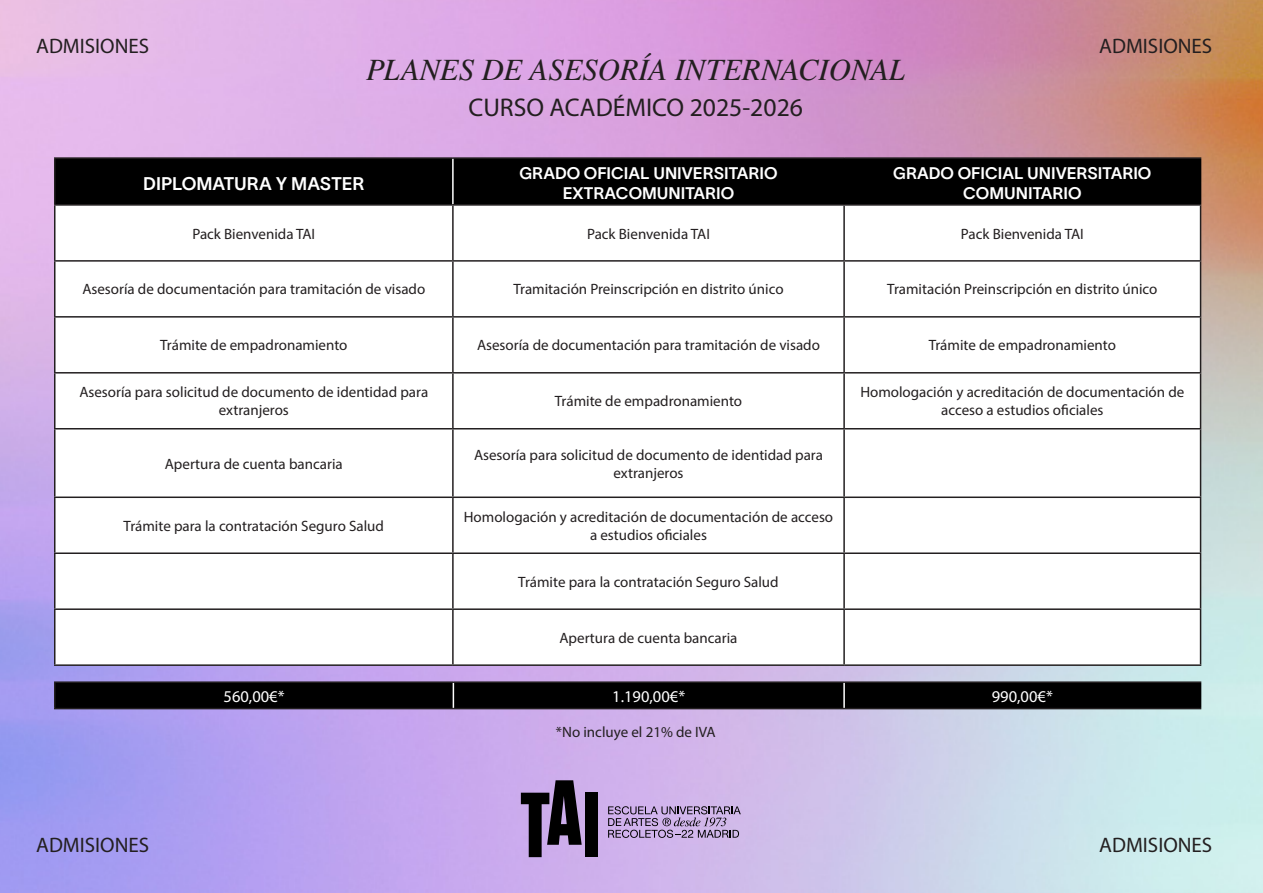
<style>
.page{position:relative;width:1263px;height:893px;background:#fff}
.page>*{position:absolute;margin:0;border:0;box-sizing:border-box;transform-origin:0 0}
.t1{font:italic 30.45px "Times Newer Roman";color:#231f20}
.t2{font:25.65px "Myriad Pro";color:#231f20}
.t3{font:21px "Myriad Pro";color:#231f20}
.t4{font:18px "TWK Lausanne 600";color:#fff}
.t5{font:16.5px/19.8px "TWK Lausanne 600";color:#fff;text-align:center}
.t6{font:16.5px "Myriad Pro";color:#fff}
.t7{font:15px/18px "Myriad Pro";color:#231f20;text-align:center}
</style>
<div class="page">
<img style="left:0;top:0;width:1263px;height:893px">
<div style="left:56px;top:159px;width:1144px;height:45px;background:#000"></div>
<svg style="left:56px;top:206px;width:1144px;height:458px"></svg>
<hr style="left:54px;top:157px;width:399px;height:2px;background:#231f20">
<hr style="left:54px;top:159px;width:2px;height:45px;background:#231f20">
<hr style="left:453px;top:157px;width:391px;height:2px;background:#231f20">
<hr style="left:844px;top:157px;width:357px;height:2px;background:#231f20">
<hr style="left:54px;top:204px;width:399px;height:2px;background:#231f20">
<hr style="left:54px;top:206px;width:2px;height:54px;background:#231f20">
<hr style="left:54px;top:260px;width:399px;height:2px;background:#231f20">
<hr style="left:54px;top:262px;width:2px;height:54px;background:#231f20">
<hr style="left:453px;top:260px;width:391px;height:2px;background:#231f20">
<hr style="left:452px;top:262px;width:2px;height:54px;background:#231f20">
<hr style="left:844px;top:260px;width:357px;height:2px;background:#231f20">
<hr style="left:843px;top:262px;width:2px;height:54px;background:#231f20">
<hr style="left:1200px;top:262px;width:1px;height:54px;background:#231f20">
<hr style="left:54px;top:316px;width:399px;height:2px;background:#231f20">
<hr style="left:54px;top:318px;width:2px;height:54px;background:#231f20">
<hr style="left:453px;top:316px;width:391px;height:2px;background:#231f20">
<hr style="left:452px;top:318px;width:2px;height:54px;background:#231f20">
<hr style="left:844px;top:316px;width:357px;height:2px;background:#231f20">
<hr style="left:843px;top:318px;width:2px;height:54px;background:#231f20">
<hr style="left:1200px;top:318px;width:1px;height:54px;background:#231f20">
<hr style="left:54px;top:372px;width:399px;height:2px;background:#231f20">
<hr style="left:54px;top:374px;width:2px;height:54px;background:#231f20">
<hr style="left:453px;top:372px;width:391px;height:2px;background:#231f20">
<hr style="left:452px;top:374px;width:2px;height:54px;background:#231f20">
<hr style="left:844px;top:372px;width:357px;height:2px;background:#231f20">
<hr style="left:843px;top:374px;width:2px;height:54px;background:#231f20">
<hr style="left:1200px;top:374px;width:1px;height:54px;background:#231f20">
<hr style="left:54px;top:428px;width:399px;height:1px;background:#231f20">
<hr style="left:54px;top:429px;width:2px;height:67px;background:#231f20">
<hr style="left:453px;top:428px;width:391px;height:1px;background:#231f20">
<hr style="left:452px;top:429px;width:2px;height:67px;background:#231f20">
<hr style="left:844px;top:428px;width:357px;height:1px;background:#231f20">
<hr style="left:843px;top:429px;width:2px;height:67px;background:#231f20">
<hr style="left:1200px;top:429px;width:1px;height:67px;background:#231f20">
<hr style="left:54px;top:496px;width:399px;height:2px;background:#231f20">
<hr style="left:54px;top:498px;width:2px;height:54px;background:#231f20">
<hr style="left:453px;top:496px;width:391px;height:2px;background:#231f20">
<hr style="left:452px;top:498px;width:2px;height:54px;background:#231f20">
<hr style="left:844px;top:496px;width:357px;height:2px;background:#231f20">
<hr style="left:843px;top:498px;width:2px;height:54px;background:#231f20">
<hr style="left:1200px;top:498px;width:1px;height:54px;background:#231f20">
<hr style="left:54px;top:552px;width:399px;height:2px;background:#231f20">
<hr style="left:54px;top:554px;width:2px;height:54px;background:#231f20">
<hr style="left:453px;top:552px;width:391px;height:2px;background:#231f20">
<hr style="left:452px;top:554px;width:2px;height:54px;background:#231f20">
<hr style="left:844px;top:552px;width:357px;height:2px;background:#231f20">
<hr style="left:843px;top:554px;width:2px;height:54px;background:#231f20">
<hr style="left:1200px;top:554px;width:1px;height:54px;background:#231f20">
<hr style="left:54px;top:608px;width:399px;height:2px;background:#231f20">
<hr style="left:54px;top:610px;width:2px;height:54px;background:#231f20">
<hr style="left:453px;top:608px;width:391px;height:2px;background:#231f20">
<hr style="left:452px;top:610px;width:2px;height:54px;background:#231f20">
<hr style="left:844px;top:608px;width:357px;height:2px;background:#231f20">
<hr style="left:843px;top:610px;width:2px;height:54px;background:#231f20">
<hr style="left:1200px;top:610px;width:1px;height:54px;background:#231f20">
<hr style="left:54px;top:664px;width:399px;height:2px;background:#231f20">
<hr style="left:453px;top:664px;width:391px;height:2px;background:#231f20">
<hr style="left:844px;top:664px;width:357px;height:2px;background:#231f20">
<hr style="left:452px;top:159px;width:2px;height:45px;background:#fff">
<hr style="left:452px;top:206px;width:2px;height:54px;background:#231f20">
<hr style="left:453px;top:204px;width:391px;height:2px;background:#231f20">
<hr style="left:844px;top:204px;width:357px;height:2px;background:#231f20">
<hr style="left:843px;top:206px;width:2px;height:54px;background:#231f20">
<hr style="left:1200px;top:206px;width:1px;height:54px;background:#231f20">
<hr style="left:843px;top:159px;width:2px;height:45px;background:#000">
<hr style="left:1200px;top:159px;width:1px;height:45px;background:#000">
<hr style="left:54px;top:683px;width:2px;height:25px;background:#231f20">
<hr style="left:54px;top:681px;width:399px;height:2px;background:#231f20">
<hr style="left:453px;top:681px;width:391px;height:2px;background:#231f20">
<hr style="left:844px;top:681px;width:357px;height:2px;background:#231f20">
<hr style="left:54px;top:708px;width:399px;height:1px;background:#231f20">
<svg style="left:55px;top:682px;width:1146px;height:27px;background:#030303"></svg>
<svg style="left:521px;top:780px;width:61px;height:77px;background:#5e4f6d"></svg>
<div style="left:585px;top:793px;width:12px;height:64px;background:#000"></div>
<svg style="left:608px;top:806px;width:133px;height:32px;background:#a08bb5"></svg>
<h3 class="t3" style="left:36px;top:33px;width:115px">ADMISIONES</h3>
<h3 class="t3" style="left:1099px;top:33px;width:115px">ADMISIONES</h3>
<p class="t1" style="left:366px;top:51px;width:541px">PLANES DE ASESORÍA INTERNACIONAL</p>
<p class="t2" style="left:468px;top:91px;width:336px">CURSO ACADÉMICO 2025-2026</p>
<p class="t4" style="left:143px;top:171px;width:222px">DIPLOMATURA Y MASTER</p>
<p class="t5" style="left:519px;top:162px;width:260px">GRADO OFICIAL UNIVERSITARIO<br>EXTRACOMUNITARIO</p>
<p class="t5" style="left:893px;top:162px;width:260px">GRADO OFICIAL UNIVERSITARIO<br>COMUNITARIO</p>
<p class="t7" style="left:192px;top:224px;width:124px">Pack Bienvenida TAI</p>
<p class="t7" style="left:587px;top:224px;width:124px">Pack Bienvenida TAI</p>
<p class="t7" style="left:961px;top:224px;width:124px">Pack Bienvenida TAI</p>
<p class="t7" style="left:82px;top:280px;width:344px">Asesoría de documentación para tramitación de visado</p>
<p class="t7" style="left:513px;top:280px;width:272px">Tramitación Preinscripción en distrito único</p>
<p class="t7" style="left:887px;top:280px;width:272px">Tramitación Preinscripción en distrito único</p>
<p class="t7" style="left:160px;top:336px;width:189px">Trámite de empadronamiento</p>
<p class="t7" style="left:477px;top:336px;width:344px">Asesoría de documentación para tramitación de visado</p>
<p class="t7" style="left:929px;top:336px;width:189px">Trámite de empadronamiento</p>
<p class="t7" style="left:79px;top:383px;width:350px">Asesoría para solicitud de documento de identidad para extranjeros</p>
<p class="t7" style="left:555px;top:392px;width:189px">Trámite de empadronamiento</p>
<p class="t7" style="left:860px;top:383px;width:325px">Homologación y acreditación de documentación de acceso a estudios oficiales</p>
<p class="t7" style="left:165px;top:454px;width:179px">Apertura de cuenta bancaria</p>
<p class="t7" style="left:474px;top:445px;width:350px">Asesoría para solicitud de documento de identidad para extranjeros</p>
<p class="t7" style="left:124px;top:517px;width:262px">Trámite para la contratación Seguro Salud</p>
<p class="t7" style="left:464px;top:508px;width:371px">Homologación y acreditación de documentación de acceso a estudios oficiales</p>
<p class="t7" style="left:518px;top:573px;width:262px">Trámite para la contratación Seguro Salud</p>
<p class="t7" style="left:559px;top:628px;width:179px">Apertura de cuenta bancaria</p>
<p class="t6" style="left:224px;top:686px;width:63px">560,00€*</p>
<p class="t6" style="left:612px;top:686px;width:74px">1.190,00€*</p>
<p class="t6" style="left:992px;top:686px;width:63px">990,00€*</p>
<p class="t7" style="left:556px;top:723px;width:161px">*No incluye el 21% de IVA</p>
<h3 class="t3" style="left:36px;top:831px;width:115px">ADMISIONES</h3>
<h3 class="t3" style="left:1099px;top:831px;width:115px">ADMISIONES</h3>
</div>
